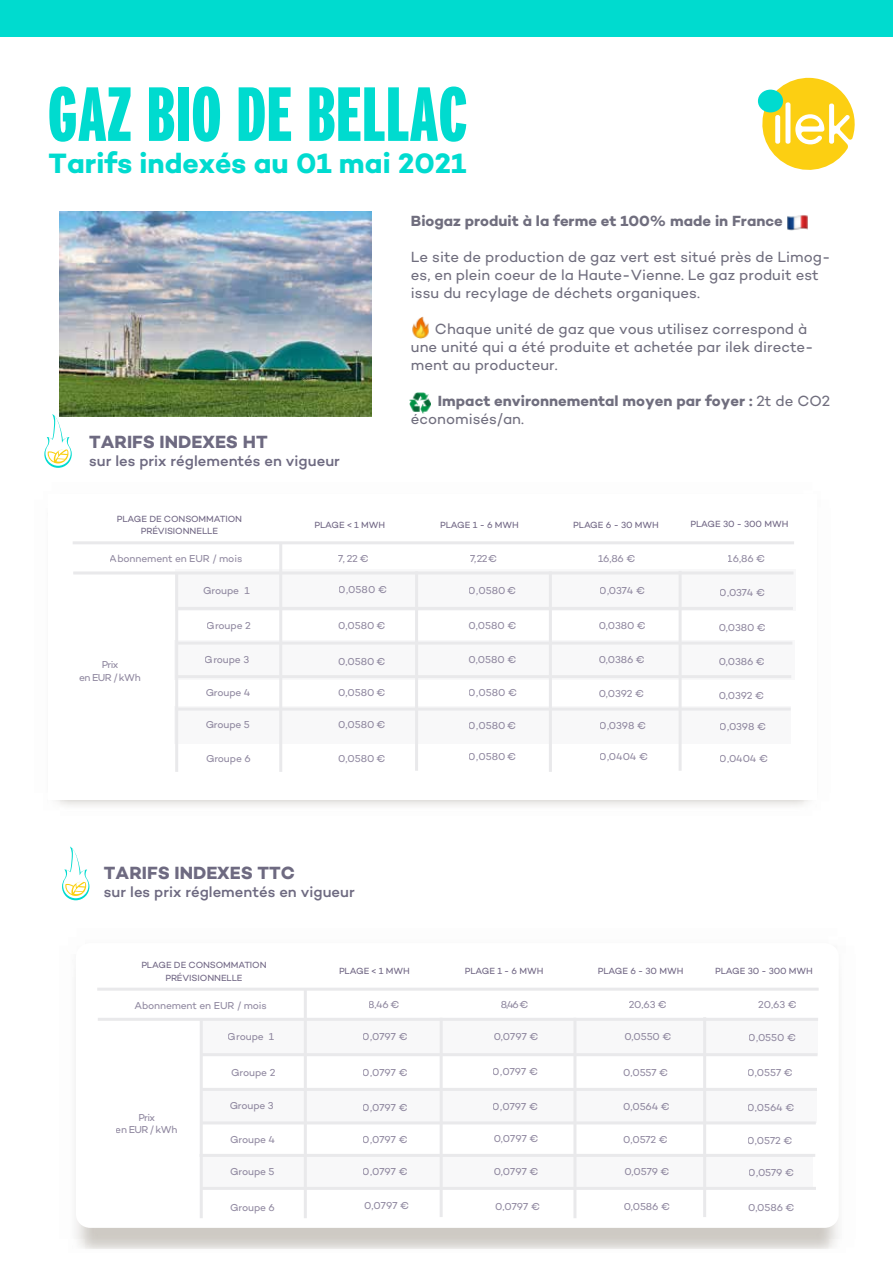
<style>
.page{position:relative;width:893px;height:1263px;background:#fff}
.page>*{position:absolute;margin:0;border:0;box-sizing:border-box;transform-origin:0 0}
.t1{font:900 extra-condensed 76.5px "Interstate";color:#00dbcf}
.t2{font:700 28.5px "Campton";color:#00dbcf}
.t3{font:700 18px "Campton";color:#6e6a81}
.t4{font:15px/18px "Campton";color:#706e7e}
.t5{font:700 15px/18px "Campton";color:#706e7e}
.t6{font:500 15px "Campton";color:#6e6a81}
.t7{font:10.2px "Campton";letter-spacing:-.01em;color:#6e6483}
.t8{font:10.2px/12.3px "Campton";letter-spacing:-.06em;color:#6e6483;text-align:center}
.t9{font:9.15px/12.5px "Campton";letter-spacing:-.01em;color:#6f6583;text-align:center}
.s1{font-weight:400}
</style>
<div class="page">
<svg style="left:759px;top:77px;width:96px;height:93px"></svg>
<div style="left:758px;top:90px;width:25px;height:22px;background:#00dbcf;border-radius:50%"></div>
<img style="left:787px;top:215px;width:21px;height:16px">
<img style="left:409px;top:392px;width:21px;height:21px">
<img style="left:412px;top:316px;width:17px;height:22px">
<div style="left:1px;top:0;width:892px;height:37px;background:#00dbcf"></div>
<svg style="left:62px;top:846px;width:27px;height:54px"></svg>
<svg style="left:44px;top:414px;width:28px;height:54px"></svg>
<img style="left:59px;top:212px;width:313px;height:204px">
<div style="left:175px;top:706px;width:616px;height:38px;background:#f8f8f9"></div>
<div style="left:174px;top:640px;width:621px;height:39px;background:#f8f8f9"></div>
<div style="left:175px;top:570px;width:620px;height:41px;background:#f8f8f9"></div>
<hr style="left:177px;top:675px;width:613px;height:3px;background:#e9e9eb">
<hr style="left:178px;top:641px;width:613px;height:3px;background:#e9e9eb">
<hr style="left:178px;top:607px;width:613px;height:3px;background:#e9e9eb">
<hr style="left:177px;top:707px;width:612px;height:3px;background:#e9e9eb">
<hr style="left:415px;top:573px;width:3px;height:196px;background:#e9e9eb">
<hr style="left:279px;top:543px;width:3px;height:227px;background:#e9e9eb">
<hr style="left:549px;top:573px;width:3px;height:197px;background:#e9e9eb">
<hr style="left:175px;top:574px;width:3px;height:196px;background:#e9e9eb">
<hr style="left:75px;top:571px;width:717px;height:3px;background:#e9e9eb">
<hr style="left:74px;top:541px;width:719px;height:3px;background:#e9e9eb">
<hr style="left:679px;top:572px;width:3px;height:197px;background:#e9e9eb">
<div style="left:202px;top:1155px;width:611px;height:32px;background:#f8f8f9"></div>
<div style="left:202px;top:1089px;width:615px;height:34px;background:#f8f8f9"></div>
<div style="left:202px;top:1019px;width:615px;height:35px;background:#f8f8f9"></div>
<hr style="left:202px;top:1121px;width:612px;height:3px;background:#e9e9eb">
<hr style="left:203px;top:1088px;width:612px;height:3px;background:#e9e9eb">
<hr style="left:202px;top:1053px;width:614px;height:3px;background:#e9e9eb">
<hr style="left:201px;top:1154px;width:613px;height:3px;background:#e9e9eb">
<hr style="left:202px;top:1187px;width:612px;height:3px;background:#e9e9eb">
<hr style="left:440px;top:1019px;width:3px;height:196px;background:#e9e9eb">
<hr style="left:304px;top:990px;width:3px;height:227px;background:#e9e9eb">
<hr style="left:573px;top:1019px;width:3px;height:198px;background:#e9e9eb">
<hr style="left:200px;top:1020px;width:3px;height:197px;background:#e9e9eb">
<hr style="left:99px;top:1018px;width:718px;height:3px;background:#e9e9eb">
<hr style="left:99px;top:988px;width:718px;height:3px;background:#e9e9eb">
<hr style="left:703px;top:1019px;width:3px;height:196px;background:#e9e9eb">
<h1 class="t1" style="left:48px;top:72px;width:422px">GAZ BIO DE BELLAC</h1>
<h2 class="t2" style="left:49px;top:145px;width:419px">Tarifs indexés au 01 mai 2021</h2>
<h3 class="t3" style="left:89px;top:430px;width:180px">TARIFS INDEXES HT</h3>
<h3 class="t6" style="left:89px;top:451px;width:252px">sur les prix réglementés en vigueur</h3>
<h3 class="t5" style="left:411px;top:211px;width:373px">Biogaz produit à la ferme et 100% made in France</h3>
<h3 class="t4" style="left:411px;top:247px;width:421px">Le site de production de gaz vert est situé près de Limog&shy;es, en plein coeur de la Haute-Vienne. Le gaz produit est issu du recylage de déchets organiques.</h3>
<h3 class="t4" style="left:411px;top:319px;width:404px;text-indent:24px">Chaque unité de gaz que vous utilisez correspond à une unité qui a été produite et achetée par ilek directe&shy;ment au producteur.</h3>
<h3 class="t5" style="left:411px;top:391px;width:421px;text-indent:27px">Impact environnemental moyen par foyer : <span class="s1">2t de CO2 économisés/an.</span></h3>
<p class="t9" style="left:117px;top:512px;width:127px">PLAGE DE CONSOMMATION<br>PRÉVISIONNELLE</p>
<p class="t7" style="left:110px;top:552px;width:134px">Abonnement en EUR / mois</p>
<p class="t7" style="left:203px;top:584px;width:48px">Groupe 1</p>
<p class="t9" style="left:314px;top:518px;width:72px">PLAGE &lt; 1 MWH</p>
<p class="t9" style="left:440px;top:518px;width:80px">PLAGE 1 - 6 MWH</p>
<p class="t9" style="left:573px;top:518px;width:87px">PLAGE 6 - 30 MWH</p>
<p class="t7" style="left:470px;top:552px;width:29px">7, 22 €</p>
<p class="t7" style="left:338px;top:552px;width:32px">7, 22 €</p>
<p class="t7" style="left:598px;top:552px;width:39px">16,86 €</p>
<p class="t7" style="left:339px;top:583px;width:50px">0,0580 €</p>
<p class="t7" style="left:469px;top:584px;width:49px">0,0580 €</p>
<p class="t7" style="left:600px;top:584px;width:47px">0,0374 €</p>
<p class="t9" style="left:690px;top:518px;width:99px">PLAGE 30 - 300 MWH</p>
<p class="t7" style="left:728px;top:552px;width:39px">16,86 €</p>
<p class="t7" style="left:720px;top:586px;width:47px">0,0374 €</p>
<p class="t8" style="left:79px;top:658px;width:63px">Prix<br>en EUR / kWh</p>
<p class="t7" style="left:207px;top:619px;width:46px">Groupe 2</p>
<p class="t7" style="left:205px;top:653px;width:46px">Groupe 3</p>
<p class="t7" style="left:338px;top:619px;width:49px">0,0580 €</p>
<p class="t7" style="left:338px;top:655px;width:49px">0,0580 €</p>
<p class="t7" style="left:468px;top:619px;width:50px">0,0580 €</p>
<p class="t7" style="left:468px;top:653px;width:50px">0,0580 €</p>
<p class="t7" style="left:599px;top:619px;width:49px">0,0380 €</p>
<p class="t7" style="left:599px;top:653px;width:48px">0,0386 €</p>
<p class="t7" style="left:719px;top:621px;width:49px">0,0380 €</p>
<p class="t7" style="left:719px;top:655px;width:48px">0,0386 €</p>
<p class="t7" style="left:206px;top:686px;width:46px">Groupe 4</p>
<p class="t7" style="left:338px;top:686px;width:49px">0,0580 €</p>
<p class="t7" style="left:469px;top:686px;width:50px">0,0580 €</p>
<p class="t7" style="left:599px;top:687px;width:47px">0,0392 €</p>
<p class="t7" style="left:719px;top:689px;width:47px">0,0392 €</p>
<p class="t7" style="left:206px;top:718px;width:46px">Groupe 5</p>
<p class="t7" style="left:338px;top:718px;width:49px">0,0580 €</p>
<p class="t7" style="left:469px;top:719px;width:49px">0,0580 €</p>
<p class="t7" style="left:600px;top:719px;width:48px">0,0398 €</p>
<p class="t7" style="left:720px;top:720px;width:48px">0,0398 €</p>
<p class="t7" style="left:206px;top:752px;width:46px">Groupe 6</p>
<p class="t7" style="left:338px;top:752px;width:49px">0,0580 €</p>
<p class="t7" style="left:469px;top:750px;width:49px">0,0580 €</p>
<p class="t7" style="left:600px;top:750px;width:50px">0,0404 €</p>
<p class="t7" style="left:720px;top:752px;width:50px">0,0404 €</p>
<h3 class="t3" style="left:104px;top:861px;width:193px">TARIFS INDEXES TTC</h3>
<h3 class="t6" style="left:104px;top:882px;width:252px">sur les prix réglementés en vigueur</h3>
<p class="t9" style="left:141px;top:958px;width:127px">PLAGE DE CONSOMMATION<br>PRÉVISIONNELLE</p>
<p class="t7" style="left:135px;top:999px;width:134px">Abonnement en EUR / mois</p>
<p class="t7" style="left:228px;top:1030px;width:48px">Groupe 1</p>
<p class="t9" style="left:339px;top:965px;width:72px">PLAGE &lt; 1 MWH</p>
<p class="t9" style="left:465px;top:965px;width:80px">PLAGE 1 - 6 MWH</p>
<p class="t9" style="left:598px;top:965px;width:87px">PLAGE 6 - 30 MWH</p>
<p class="t9" style="left:715px;top:964px;width:99px">PLAGE 30 - 300 MWH</p>
<p class="t7" style="left:369px;top:998px;width:32px">8,46 €</p>
<p class="t7" style="left:501px;top:998px;width:29px">8,46 €</p>
<p class="t7" style="left:629px;top:998px;width:40px">20,63 €</p>
<p class="t7" style="left:758px;top:998px;width:40px">20,63 €</p>
<p class="t7" style="left:363px;top:1030px;width:47px">0,0797 €</p>
<p class="t7" style="left:493px;top:1030px;width:47px">0,0797 €</p>
<p class="t7" style="left:624px;top:1030px;width:49px">0,0550 €</p>
<p class="t7" style="left:749px;top:1031px;width:49px">0,0550 €</p>
<p class="t8" style="left:116px;top:1111px;width:63px">Prix<br>en EUR / kWh</p>
<p class="t7" style="left:231px;top:1066px;width:46px">Groupe 2</p>
<p class="t7" style="left:230px;top:1099px;width:46px">Groupe 3</p>
<p class="t7" style="left:230px;top:1133px;width:46px">Groupe 4</p>
<p class="t7" style="left:363px;top:1066px;width:47px">0,0797 €</p>
<p class="t7" style="left:363px;top:1101px;width:47px">0,0797 €</p>
<p class="t7" style="left:493px;top:1065px;width:47px">0,0797 €</p>
<p class="t7" style="left:493px;top:1100px;width:47px">0,0797 €</p>
<p class="t7" style="left:623px;top:1066px;width:46px">0,0557 €</p>
<p class="t7" style="left:623px;top:1100px;width:48px">0,0564 €</p>
<p class="t7" style="left:748px;top:1066px;width:46px">0,0557 €</p>
<p class="t7" style="left:748px;top:1100px;width:48px">0,0564 €</p>
<p class="t7" style="left:363px;top:1133px;width:47px">0,0797 €</p>
<p class="t7" style="left:493px;top:1132px;width:47px">0,0797 €</p>
<p class="t7" style="left:623px;top:1133px;width:46px">0,0572 €</p>
<p class="t7" style="left:748px;top:1134px;width:46px">0,0572 €</p>
<p class="t7" style="left:230px;top:1165px;width:46px">Groupe 5</p>
<p class="t7" style="left:363px;top:1165px;width:47px">0,0797 €</p>
<p class="t7" style="left:493px;top:1165px;width:47px">0,0797 €</p>
<p class="t7" style="left:624px;top:1165px;width:47px">0,0579 €</p>
<p class="t7" style="left:749px;top:1166px;width:47px">0,0579 €</p>
<p class="t7" style="left:230px;top:1201px;width:46px">Groupe 6</p>
<p class="t7" style="left:364px;top:1199px;width:47px">0,0797 €</p>
<p class="t7" style="left:495px;top:1200px;width:47px">0,0797 €</p>
<p class="t7" style="left:748px;top:1201px;width:48px">0,0586 €</p>
<p class="t7" style="left:624px;top:1200px;width:48px">0,0586 €</p>
</div>
